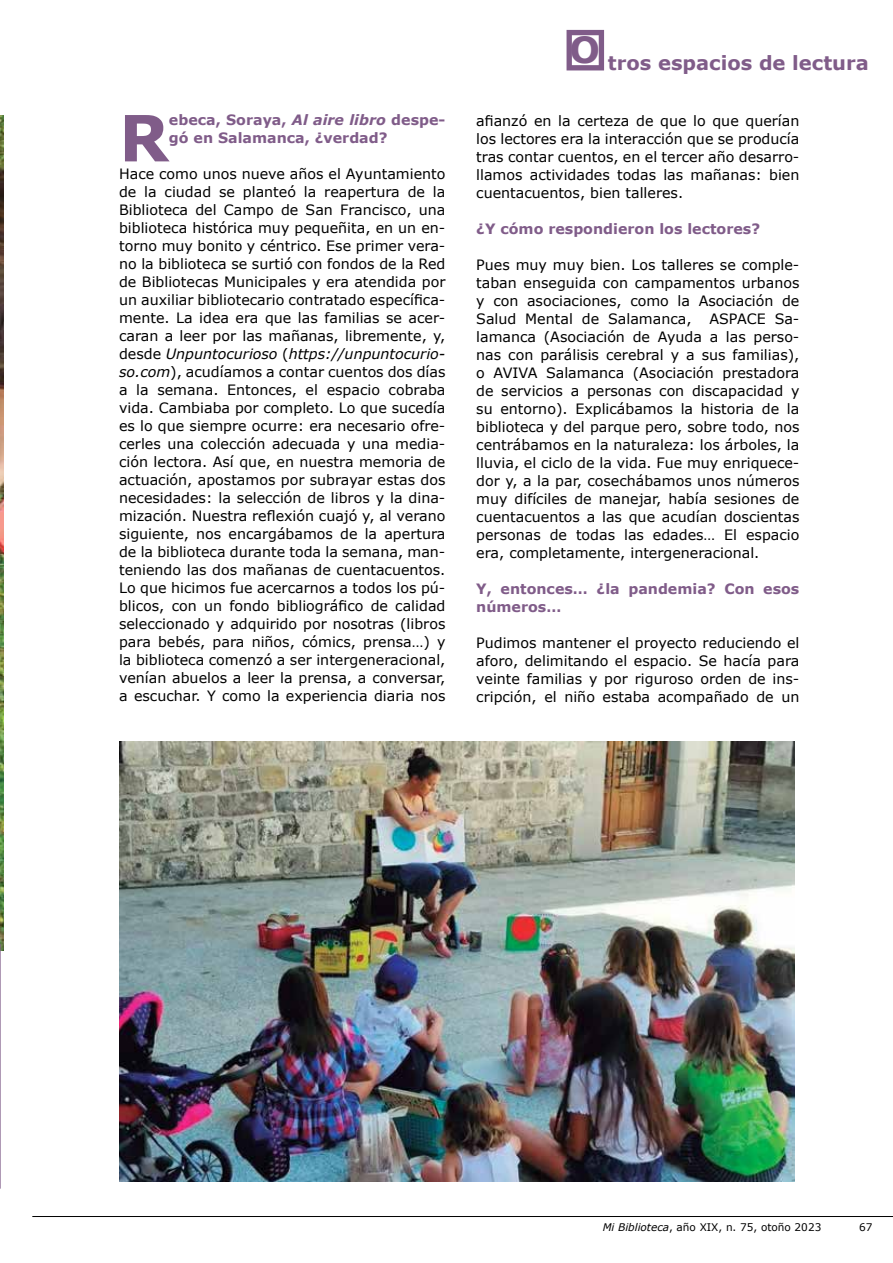
<style>
.page{position:relative;width:893px;height:1263px;background:#fff}
.page>*{position:absolute;margin:0;border:0;box-sizing:border-box;transform-origin:0 0}
.t1{font:700 63.75px "Verdana";color:#805c89}
.t2{font:700 19.5px "Verdana";color:#805c89}
.t3{font:14.25px/18px "Verdana";color:#000;text-align:justify}
.t4{font:700 14.25px/18px "Verdana";color:#805c89}
.t5{font:10.5px "Verdana";color:#000}
.s1{font-style:italic}
</style>
<div class="page">
<hr style="left:32px;top:1216px;width:861px;height:1px;background:#000">
<svg style="left:566px;top:30px;width:38px;height:40px"></svg>
<img style="left:119px;top:741px;width:675px;height:440px">
<img style="left:0;top:116px;width:3px;height:835px">
<svg style="left:0;top:944px;width:1px;height:244px"></svg>
<h1 class="t1" style="left:119px;top:93px;width:51px">R</h1>
<p class="t4" style="left:169px;top:111px;width:278px">ebeca, Soraya, <span class="s1">Al aire libro</span> despe&shy;gó en Salamanca, ¿verdad?</p>
<p class="t3" style="left:119px;top:165px;width:328px">Hace como unos nueve años el Ayuntamiento de la ciudad se planteó la reapertura de la Biblioteca del Campo de San Francisco, una biblioteca histórica muy pequeñita, en un en&shy;torno muy bonito y céntrico. Ese primer vera&shy;no la biblioteca se surtió con fondos de la Red de Bibliotecas Municipales y era atendida por un auxiliar bibliotecario contratado específica&shy;mente. La idea era que las familias se acer&shy;caran a leer por las mañanas, libremente, y, desde <span class="s1">Unpuntocurioso</span> (<span class="s1">https://unpuntocurio&shy;so.com</span>), acudíamos a contar cuentos dos días a la semana. Entonces, el espacio cobraba vida. Cambiaba por completo. Lo que sucedía es lo que siempre ocurre: era necesario ofre&shy;cerles una colección adecuada y una media&shy;ción lectora. Así que, en nuestra memoria de actuación, apostamos por subrayar estas dos necesidades: la selección de libros y la dina&shy;mización. Nuestra reflexión cuajó y, al verano siguiente, nos encargábamos de la apertura de la biblioteca durante toda la semana, man&shy;teniendo las dos mañanas de cuentacuentos.<br>Lo que hicimos fue acercarnos a todos los pú&shy;blicos, con un fondo bibliográfico de calidad seleccionado y adquirido por nosotras (libros para bebés, para niños, cómics, prensa…) y la biblioteca comenzó a ser intergeneracional, venían abuelos a leer la prensa, a conversar, a escuchar. Y como la experiencia diaria nos</p>
<h2 class="t2" style="left:570px;top:49px;width:301px"><sup>O</sup> tros espacios de lectura</h2>
<p class="t3" style="left:476px;top:112px;width:325px">afianzó en la certeza de que lo que querían los lectores era la interacción que se producía tras contar cuentos, en el tercer año desarro&shy;llamos actividades todas las mañanas: bien cuentacuentos, bien talleres.</p>
<p class="t4" style="left:476px;top:220px;width:285px">¿Y cómo respondieron los lectores?</p>
<p class="t3" style="left:476px;top:256px;width:325px">Pues muy muy bien. Los talleres se comple&shy;taban enseguida con campamentos urbanos y con asociaciones, como la Asociación de Salud Mental de Salamanca,</p>
<p class="t3" style="left:476px;top:310px;width:325px;text-indent:233px">ASPACE Sa&shy;lamanca (Asociación de Ayuda a las perso&shy;nas con parálisis cerebral y a sus familias), o AVIVA Salamanca (Asociación prestadora de servicios a personas con discapacidad y su entorno). Explicábamos la historia de la biblioteca y del parque pero, sobre todo, nos centrábamos en la naturaleza: los árboles, la lluvia, el ciclo de la vida. Fue muy enriquece&shy;dor y, a la par, cosechábamos unos números muy difíciles de manejar, había sesiones de cuentacuentos a las que acudían doscientas personas de todas las edades… El espacio era, completamente, intergeneracional.</p>
<p class="t4" style="left:476px;top:580px;width:325px">Y, entonces… ¿la pandemia? Con esos números…</p>
<p class="t3" style="left:476px;top:634px;width:325px">Pudimos mantener el proyecto reduciendo el aforo, delimitando el espacio. Se hacía para veinte familias y por riguroso orden de ins&shy;cripción, el niño estaba acompañado de un</p>
<p class="t5" style="left:603px;top:1220px;width:220px"><span class="s1">Mi Biblioteca</span>, año XIX, n. 75, otoño 2023</p>
<p class="t5" style="left:859px;top:1220px;width:15px">67</p>
</div>
